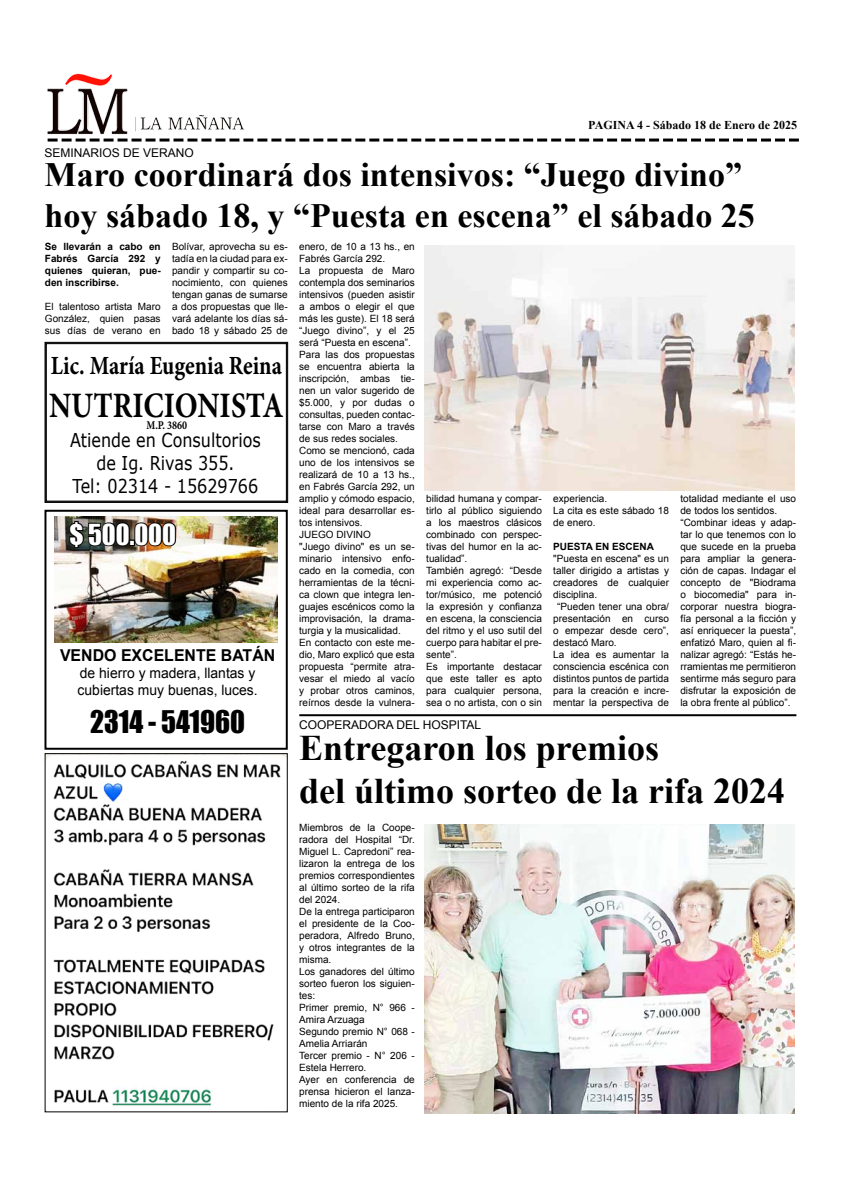
<style>
.page{position:relative;width:842px;height:1191px;background:#fff}
.page>*{position:absolute;margin:0;border:0;box-sizing:border-box;transform-origin:0 0}
.t1{font:700 36px/43.2px "Times New Roman";color:#000}
.t2{font:700 35.8px "Minion Pro";color:#000;scale:.84 1}
.t3{font:700 34px/40.8px "Times New Roman";color:#000}
.t4{font:28.7px "Impact";color:#000}
.t5{font:26.6px "Impact";color:#fff}
.t6{font:700 26.2px "Minion Pro";color:#000;scale:.84 1}
.t7{font:19.1px/22.9px "Verdana";color:#000;text-align:center;scale:.84 1}
.t8{font:700 16.4px "Arial";color:#000}
.t9{font:14.3px/17.2px "Arial";color:#000}
.t10{font:12px "Arial";color:#000}
.t11{font:700 12px "Times New Roman";color:#000}
.t12{font:700 11.9px "Minion Pro";color:#000;scale:.84 1}
.t13{font:10px/12px "Arial";color:#000}
.t14{font:700 10px/12px "Arial";color:#000;text-align:justify}
</style>
<div class="page">
<img style="left:47px;top:73px;width:197px;height:62px">
<svg style="left:48px;top:138px;width:751px;height:3px"></svg>
<img style="left:47px;top:755px;width:239px;height:351px">
<div style="left:45px;top:753px;width:243px;height:359px;border:1px solid #000"></div>
<div style="left:229px;top:1086px;width:57px;height:23px;background:#fff"></div>
<div style="left:44px;top:510px;width:244px;height:239px;border:2px solid #000"></div>
<img style="left:55px;top:516px;width:222px;height:126px">
<img style="left:68px;top:520px;width:109px;height:29px">
<svg style="left:45px;top:342px;width:243px;height:160px"></svg>
<div style="left:46px;top:343px;width:240px;height:158px;border:1px solid #000"></div>
<hr style="left:299px;top:714px;width:497px;height:2px;background:#000">
<img style="left:425px;top:246px;width:370px;height:245px">
<img style="left:425px;top:824px;width:370px;height:289px">
<p class="t11" style="left:588px;top:116px;width:210px">PAGINA 4 - Sábado 18 de Enero de 2025</p>
<p class="t10" style="left:45px;top:145px;width:151px">SEMINARIOS DE VERANO</p>
<h3 class="t3" style="left:45px;top:154px;width:712px">Maro coordinará dos intensivos: “Juego divino” hoy sábado 18, y “Puesta en escena” el sábado 25</h3>
<p class="t14" style="left:45px;top:241px;width:117px">Se llevarán a cabo en Fabrés García 292 y quienes quieran, pue&shy;den inscribirse.</p>
<p class="t13" style="left:45px;top:301px;width:117px;text-align:justify">El talentoso artista Maro González, quien pasas sus días de verano en</p>
<p class="t13" style="left:172px;top:241px;width:117px;text-align:justify">Bolívar, aprovecha su es&shy;tadía en la ciudad para ex&shy;pandir y compartir su co&shy;nocimiento, con quienes tengan ganas de sumarse a dos propuestas que lle&shy;vará adelante los días sá&shy;bado 18 y sábado 25 de</p>
<p class="t13" style="left:299px;top:241px;width:117px">enero, de 10 a 13 hs., en<br>Fabrés García 292.<br>La propuesta de Maro contempla dos seminarios intensivos (pueden asistir a ambos o elegir el que más les guste). El 18 será “Juego divino”, y el 25 será “Puesta en escena”.<br>Para las dos propuestas se encuentra abierta la inscripción, ambas tie&shy;nen un valor sugerido de $5.000, y por dudas o consultas, pueden contac&shy;tarse con Maro a través de sus redes sociales.<br>Como se mencionó, cada uno de los intensivos se realizará de 10 a 13 hs., en Fabrés García 292, un amplio y cómodo espacio, ideal para desarrollar es&shy;tos intensivos.<br>JUEGO DIVINO<br>"Juego divino" es un se&shy;minario intensivo enfo&shy;cado en la comedia, con herramientas de la técni&shy;ca clown que integra len&shy;guajes escénicos como la improvisación, la drama&shy;turgia y la musicalidad.<br>En contacto con este me&shy;dio, Maro explicó que esta propuesta “permite atra&shy;vesar el miedo al vacío y probar otros caminos, reírnos desde la vulnera-</p>
<h3 class="t6" style="left:51px;top:347px;width:277px">Lic. María Eugenia Reina</h3>
<h2 class="t2" style="left:49px;top:380px;width:281px">NUTRICIONISTA</h2>
<p class="t12" style="left:146px;top:417px;width:50px">M.P. 3860</p>
<h3 class="t7" style="left:70px;top:428px;width:229px">Atiende en Consultorios de Ig. Rivas 355.<br>Tel: 02314 - 15629766</h3>
<p class="t13" style="left:426px;top:493px;width:117px">bilidad humana y compar&shy;tirlo al público siguiendo a los maestros clásicos combinado con perspec&shy;tivas del humor en la ac&shy;tualidad”.<br>También agregó: “Desde mi experiencia como ac&shy;tor/músico, me potenció la expresión y confianza en escena, la consciencia del ritmo y el uso sutil del cuerpo para habitar el pre&shy;sente”.<br>Es importante destacar que este taller es apto para cualquier persona, sea o no artista, con o sin</p>
<p class="t13" style="left:553px;top:493px;width:117px">experiencia.<br>La cita es este sábado 18 de enero.</p>
<p class="t13" style="left:680px;top:493px;width:117px">totalidad mediante el uso de todos los sentidos. “Combinar ideas y adap&shy;tar lo que tenemos con lo que sucede en la prueba para ampliar la genera&shy;ción de capas. Indagar el concepto de "Biodrama o biocomedia" para in&shy;corporar nuestra biogra&shy;fía personal a la ficción y así enriquecer la puesta”, enfatizó Maro, quien al fi&shy;nalizar agregó: “Estás he&shy;rramientas me permitieron sentirme más seguro para disfrutar la exposición de la obra frente al público”.</p>
<h3 class="t5" style="left:69px;top:514px;width:108px">$ 500.000</h3>
<p class="t14" style="left:553px;top:541px;width:102px">PUESTA EN ESCENA</p>
<p class="t13" style="left:553px;top:553px;width:117px">"Puesta en escena" es un</p>
<p class="t13" style="left:553px;top:565px;width:117px">taller dirigido a artistas y</p>
<p class="t13" style="left:553px;top:577px;width:117px">creadores de cualquier</p>
<p class="t13" style="left:553px;top:589px;width:45px">disciplina.</p>
<p class="t13" style="left:557px;top:601px;width:113px">“Pueden tener una obra/</p>
<p class="t13" style="left:553px;top:613px;width:117px">presentación en curso</p>
<p class="t13" style="left:553px;top:625px;width:117px">o empezar desde cero”,</p>
<p class="t13" style="left:553px;top:637px;width:65px">destacó Maro.</p>
<p class="t13" style="left:553px;top:649px;width:117px">La idea es aumentar la</p>
<p class="t13" style="left:553px;top:661px;width:117px">consciencia escénica con</p>
<p class="t13" style="left:553px;top:673px;width:117px">distintos puntos de partida</p>
<p class="t13" style="left:553px;top:685px;width:117px">para la creación e incre-</p>
<p class="t13" style="left:553px;top:697px;width:117px">mentar la perspectiva de</p>
<h3 class="t8" style="left:60px;top:644px;width:217px">VENDO EXCELENTE BATÁN</h3>
<h3 class="t9" style="left:78px;top:664px;width:182px">de hierro y madera, llantas y cubiertas muy buenas, luces.</h3>
<h3 class="t4" style="left:90px;top:699px;width:157px">2314 - 541960</h3>
<p class="t10" style="left:299px;top:717px;width:184px">COOPERADORA DEL HOSPITAL</p>
<h1 class="t1" style="left:299px;top:725px;width:487px">Entregaron los premios<br>del último sorteo de la rifa 2024</h1>
<p class="t13" style="left:299px;top:821px;width:117px">Miembros de la Coope&shy;radora del Hospital “Dr.<br>Miguel L. Capredoni” rea&shy;lizaron la entrega de los premios correspondientes al último sorteo de la rifa del 2024.<br>De la entrega participaron el presidente de la Coo&shy;peradora, Alfredo Bruno, y otros integrantes de la misma.<br>Los ganadores del último sorteo fueron los siguien&shy;tes:<br>Primer premio, N° 966 -<br>Amira Arzuaga<br>Segundo premio N° 068 -<br>Amelia Arriarán<br>Tercer premio - N° 206 -<br>Estela Herrero.<br>Ayer en conferencia de prensa hicieron el lanza&shy;miento de la rifa 2025.</p>
</div>
